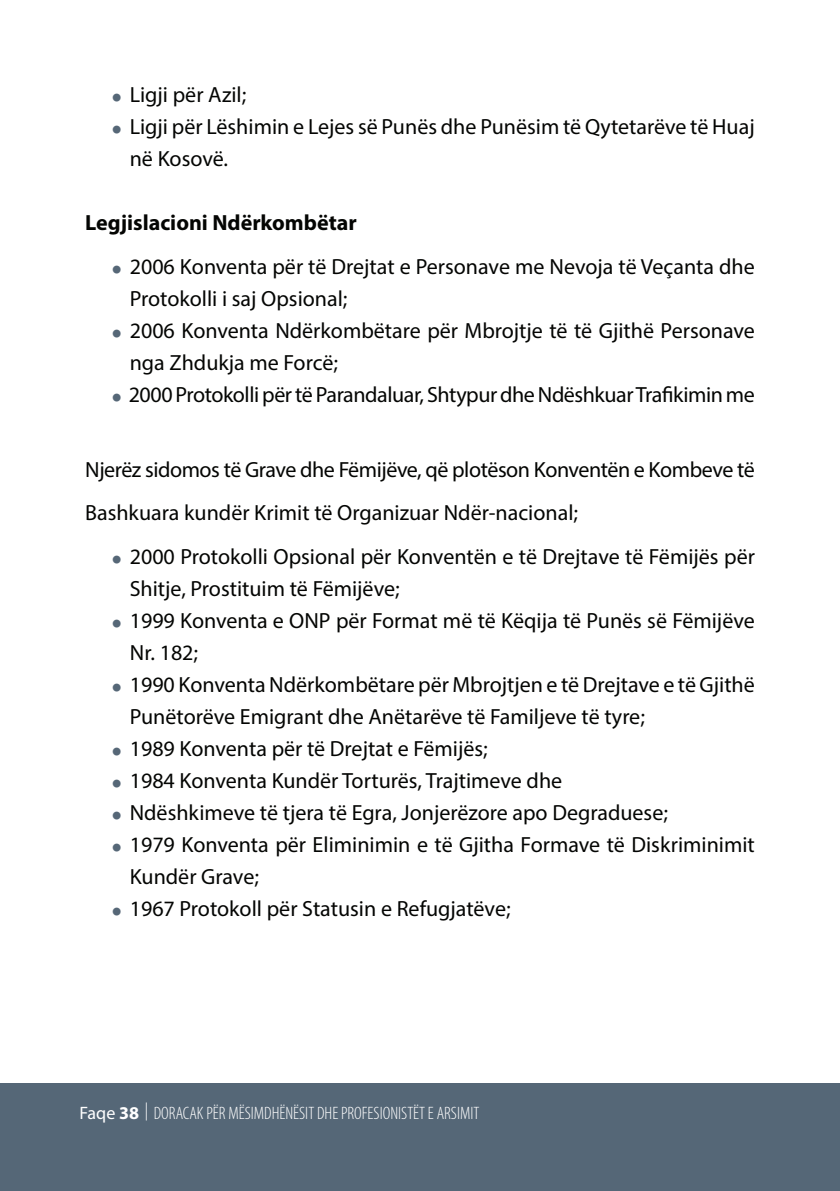
<style>
.page{position:relative;width:840px;height:1191px;background:#fff}
.page>*{position:absolute;margin:0;border:0;box-sizing:border-box;transform-origin:0 0}
.t1{font:22px/32px "Myriad Pro";color:#040503}
.t2{font:22px/43.4px "Myriad Pro";letter-spacing:-.02em;color:#040503}
.t3{font:700 22px "Myriad Pro";color:#040503}
.t4{font:300 condensed 18px "Myriad Pro";color:#fff}
.s1{font-family:"Arial";font-weight:900;font-size:24px;color:#566777}
.s2{font-weight:400;font-stretch:normal}
.s3{font-weight:700;font-stretch:normal}
</style>
<div class="page">
<div style="left:0;top:1084px;width:839px;height:107px;background:#556777"></div>
<p class="t1" style="left:111px;top:78px;width:137px"><span class="s1">•</span> Ligji për Azil;</p>
<p class="t1" style="left:130px;top:110px;width:626px;text-indent:-19px"><span class="s1">•</span> Ligji për Lëshimin e Lejes së Punës dhe Punësim të Qytetarëve të Huaj në Kosovë.</p>
<p class="t3" style="left:85px;top:208px;width:273px">Legjislacioni Ndërkombëtar</p>
<p class="t1" style="left:130px;top:250px;width:626px;text-indent:-19px"><span class="s1">•</span> 2006 Konventa për të Drejtat e Personave me Nevoja të Veçanta dhe<br>Protokolli i saj Opsional;</p>
<p class="t1" style="left:130px;top:314px;width:626px;text-indent:-19px"><span class="s1">•</span> 2006 Konventa Ndërkombëtare për Mbrojtje të të Gjithë Personave nga Zhdukja me Forcë;</p>
<p class="t2" style="left:111px;top:372px;width:645px"><span class="s1">•</span> 2000 Protokolli për të Parandaluar, Shtypur dhe Ndëshkuar Trafikimin me</p>
<p class="t2" style="left:85px;top:447px;width:670px">Njerëz sidomos të Grave dhe Fëmijëve, që plotëson Konventën e Kombeve të<br>Bashkuara kundër Krimit të Organizuar Ndër-nacional;</p>
<p class="t1" style="left:130px;top:540px;width:626px;text-indent:-19px"><span class="s1">•</span> 2000 Protokolli Opsional për Konventën e të Drejtave të Fëmijës për<br>Shitje, Prostituim të Fëmijëve;</p>
<p class="t1" style="left:130px;top:604px;width:626px;text-indent:-19px"><span class="s1">•</span> 1999 Konventa e ONP për Format më të Këqija të Punës së Fëmijëve<br>Nr. 182;</p>
<p class="t1" style="left:130px;top:668px;width:626px;text-indent:-19px"><span class="s1">•</span> 1990 Konventa Ndërkombëtare për Mbrojtjen e të Drejtave e të Gjithë<br>Punëtorëve Emigrant dhe Anëtarëve të Familjeve të tyre;</p>
<p class="t1" style="left:111px;top:732px;width:378px"><span class="s1">•</span> 1989 Konventa për të Drejtat e Fëmijës;</p>
<p class="t1" style="left:111px;top:764px;width:453px"><span class="s1">•</span> 1984 Konventa Kundër Torturës, Trajtimeve dhe</p>
<p class="t1" style="left:111px;top:796px;width:558px"><span class="s1">•</span> Ndëshkimeve të tjera të Egra, Jonjerëzore apo Degraduese;</p>
<p class="t1" style="left:130px;top:828px;width:626px;text-indent:-19px"><span class="s1">•</span> 1979 Konventa për Eliminimin e të Gjitha Formave të Diskriminimit<br>Kundër Grave;</p>
<p class="t1" style="left:111px;top:892px;width:401px"><span class="s1">•</span> 1967 Protokoll për Statusin e Refugjatëve;</p>
<p class="t4" style="left:80px;top:1103px;width:401px"><span class="s2">Faqe</span> <span class="s3">38</span> | DORACAK PËR MËSIMDHËNËSIT DHE PROFESIONISTËT E ARSIMIT</p>
</div>
